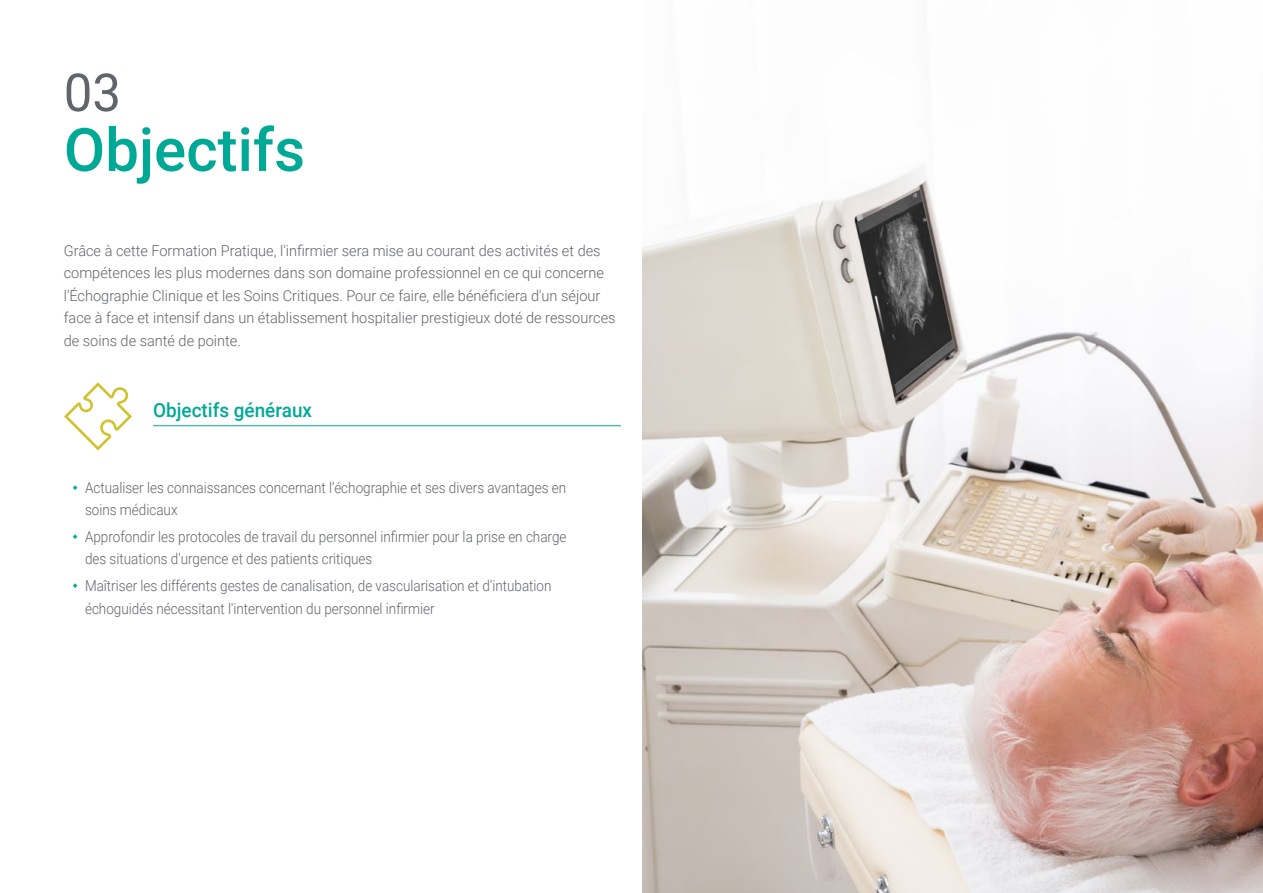
<style>
.page{position:relative;width:1263px;height:893px;background:#fff}
.page>*{position:absolute;margin:0;border:0;box-sizing:border-box;transform-origin:0 0}
.t1{font:500 60px "Roboto";color:#00a996}
.t2{font:52.5px "Roboto";color:#61646a}
.t3{font:500 19.5px "Roboto";color:#00a996}
.t4{font:300 15px/22.5px "Roboto";color:#61646a;scale:.9 1}
.t5{font:300 15px/22.5px "Roboto";color:#61646a}
</style>
<div class="page">
<img style="left:642px;top:167px;width:621px;height:726px">
<hr style="left:153px;top:425px;width:468px;height:1px;background:#00a996">
<svg style="left:64px;top:382px;width:68px;height:69px"></svg>
<h2 class="t2" style="left:64px;top:56px;width:59px">03</h2>
<h1 class="t1" style="left:64px;top:108px;width:243px">Objectifs</h1>
<p class="t5" style="left:64px;top:239px;width:553px">Grâce à cette Formation Pratique, l'infirmier sera mise au courant des activités et des compétences les plus modernes dans son domaine professionnel en ce qui concerne l'Échographie Clinique et les Soins Critiques. Pour ce faire, elle bénéficiera d'un séjour face à face et intensif dans un établissement hospitalier prestigieux doté de ressources de soins de santé de pointe.</p>
<h3 class="t3" style="left:153px;top:397px;width:160px">Objectifs généraux</h3>
<p class="t4" style="left:85px;top:475px;width:536px">Actualiser les connaissances concernant l’échographie et ses divers avantages en soins médicaux</p>
<p class="t4" style="left:85px;top:525px;width:536px">Approfondir les protocoles de travail du personnel infirmier pour la prise en charge des situations d'urgence et des patients critiques</p>
<p class="t4" style="left:85px;top:574px;width:520px">Maîtriser les différents gestes de canalisation, de vascularisation et d'intubation échoguidés nécessitant l'intervention du personnel infirmier</p>
</div>
